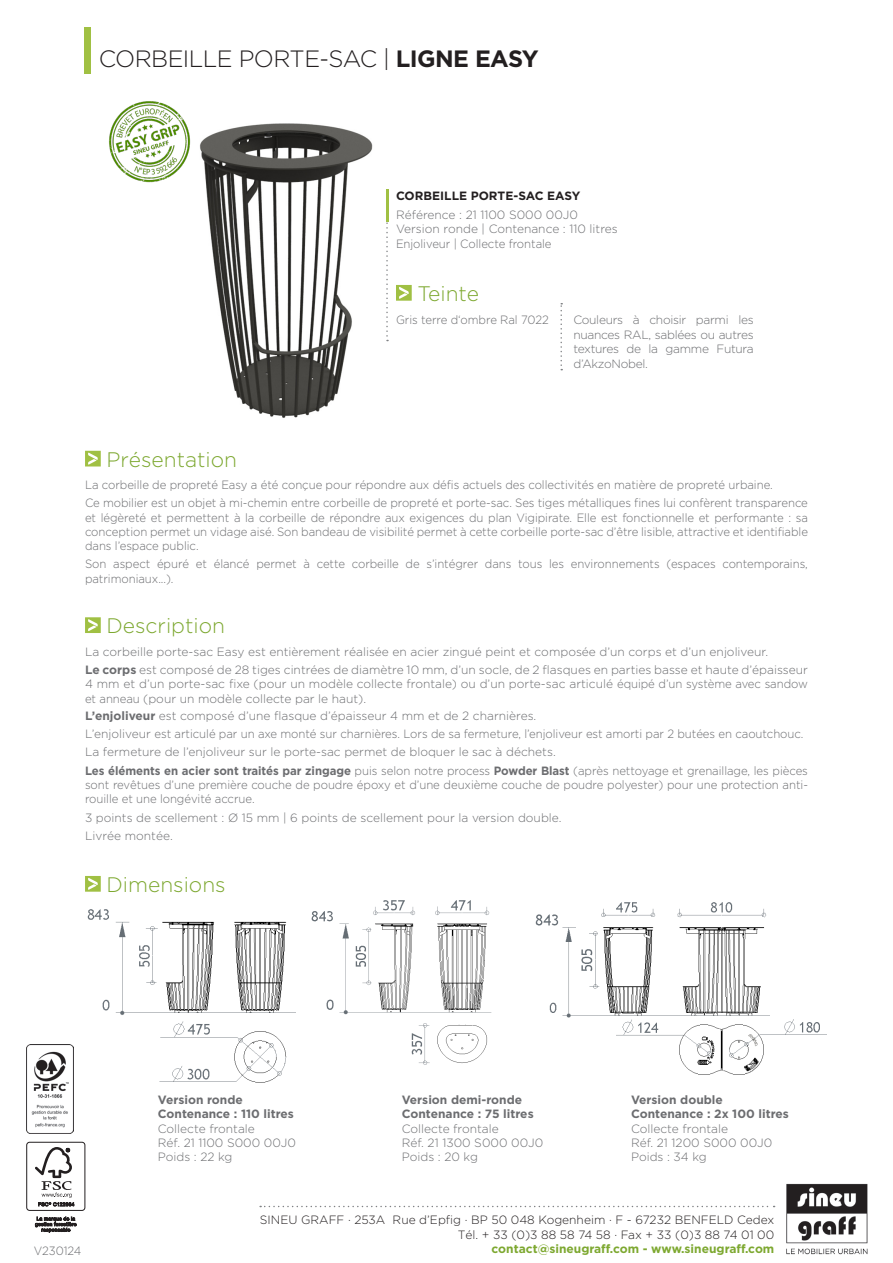
<style>
.page{position:relative;width:893px;height:1263px;background:#fff}
.page>*{position:absolute;margin:0;border:0;box-sizing:border-box;transform-origin:0 0}
.t1{font:300 23.7px "Gotham";letter-spacing:-.025em;color:#231f20}
.paragraphe_TITRES{font:300 21px "Gotham";color:#7da830}
.Paragraphe_texte_cou{font:300 12px/14.4px "Gotham";letter-spacing:-.005em;color:#6c6d70;text-align:justify}
.Paragraphe_texte_cou-2{font:300 12px/14.4px "Gotham";letter-spacing:-.005em;color:#6c6d70;text-align:justify;scale:.95 1}
.t2{font:700 12px "Gotham";color:#6c6d70}
.t3{font:300 12px "Gotham";color:#231f20}
.t4{font:700 12px "Gotham";color:#7da830}
.t5{font:700 12px "Gotham";color:#231f20}
.s1{font-weight:700;font-size:50.7px;color:#a0c043}
.s2{font-weight:700}
</style>
<div class="page">
<img style="left:200px;top:123px;width:173px;height:295px">
<img style="left:87px;top:909px;width:209px;height:174px">
<img style="left:311px;top:900px;width:181px;height:165px">
<img style="left:549px;top:902px;width:220px;height:116px">
<img style="left:616px;top:1017px;width:211px;height:58px">
<img style="left:581px;top:946px;width:12px;height:29px">
<img style="left:535px;top:914px;width:27px;height:13px">
<svg style="left:386px;top:222px;width:2px;height:119px"></svg>
<svg style="left:85px;top:876px;width:16px;height:16px"></svg>
<svg style="left:85px;top:451px;width:16px;height:15px"></svg>
<svg style="left:85px;top:617px;width:16px;height:16px"></svg>
<hr style="left:386px;top:190px;width:2px;height:32px;background:#a0c043">
<svg style="left:396px;top:285px;width:16px;height:16px"></svg>
<svg style="left:560px;top:303px;width:2px;height:67px"></svg>
<div style="left:26px;top:1142px;width:59px;height:69px;border:1px solid #231f20;border-radius:3px"></div>
<svg style="left:35px;top:1147px;width:39px;height:59px"></svg>
<svg style="left:35px;top:1217px;width:41px;height:16px"></svg>
<img style="left:27px;top:1044px;width:46px;height:89px">
<img style="left:786px;top:1183px;width:82px;height:72px">
<svg style="left:260px;top:1206px;width:515px;height:1px"></svg>
<img style="left:109px;top:101px;width:82px;height:82px">
<p class="t1" style="left:79px;top:46px;width:462px"><span class="s1">|</span>CORBEILLE PORTE-SAC | <span class="s2">LIGNE EASY</span></p>
<p class="t5" style="left:396px;top:189px;width:186px">CORBEILLE PORTE-SAC EASY</p>
<p class="Paragraphe_texte_cou" style="left:396px;top:207px;width:184px">Référence : 21 1100 S000 00J0</p>
<p class="Paragraphe_texte_cou" style="left:396px;top:222px;width:223px">Version ronde | Contenance : 110 litres</p>
<p class="Paragraphe_texte_cou-2" style="left:396px;top:236px;width:165px">Enjoliveur | Collecte frontale</p>
<p class="paragraphe_TITRES" style="left:417px;top:282px;width:63px">Teinte</p>
<p class="Paragraphe_texte_cou-2" style="left:396px;top:312px;width:162px">Gris terre d‘ombre Ral 7022</p>
<p class="Paragraphe_texte_cou" style="left:573px;top:313px;width:182px">Couleurs à choisir parmi les nuances RAL, sablées ou autres textures de la gamme Futura d’AkzoNobel.</p>
<p class="paragraphe_TITRES" style="left:107px;top:448px;width:132px">Présentation</p>
<p class="Paragraphe_texte_cou-2" style="left:85px;top:478px;width:725px">La corbeille de propreté Easy a été conçue pour répondre aux défis actuels des collectivités en matière de propreté urbaine.</p>
<p class="Paragraphe_texte_cou-2" style="left:85px;top:496px;width:762px">Ce mobilier est un objet à mi-chemin entre corbeille de propreté et porte-sac. Ses tiges métalliques fines lui confèrent transparence et légèreté et permettent à la corbeille de répondre aux exigences du plan Vigipirate. Elle est fonctionnelle et performante : sa conception permet un vidage aisé. Son bandeau de visibilité permet à cette corbeille porte-sac d’être lisible, attractive et identifiable dans l’espace public.</p>
<p class="Paragraphe_texte_cou-2" style="left:85px;top:557px;width:762px">Son aspect épuré et élancé permet à cette corbeille de s’intégrer dans tous les environnements (espaces contemporains, patrimoniaux...).</p>
<p class="paragraphe_TITRES" style="left:107px;top:614px;width:120px">Description</p>
<p class="Paragraphe_texte_cou" style="left:85px;top:644px;width:685px">La corbeille porte-sac Easy est entièrement réalisée en acier zingué peint et composée d’un corps et d’un enjoliveur.</p>
<p class="Paragraphe_texte_cou" style="left:85px;top:662px;width:724px"><span class="s2">Le corps</span> est composé de 28 tiges cintrées de diamètre 10 mm, d’un socle, de 2 flasques en parties basse et haute d’épaisseur 4 mm et d’un porte-sac fixe (pour un modèle collecte frontale) ou d’un porte-sac articulé équipé d’un système avec sandow et anneau (pour un modèle collecte par le haut).</p>
<p class="Paragraphe_texte_cou" style="left:85px;top:709px;width:453px"><span class="s2">L’enjoliveur</span> est composé d’une flasque d’épaisseur 4 mm et de 2 charnières.</p>
<p class="Paragraphe_texte_cou" style="left:85px;top:726px;width:720px">L’enjoliveur est articulé par un axe monté sur charnières. Lors de sa fermeture, l’enjoliveur est amorti par 2 butées en caoutchouc.</p>
<p class="Paragraphe_texte_cou" style="left:85px;top:744px;width:472px">La fermeture de l’enjoliveur sur le porte-sac permet de bloquer le sac à déchets.</p>
<p class="Paragraphe_texte_cou-2" style="left:85px;top:763px;width:762px"><span class="s2">Les éléments en acier sont traités par zingage</span> puis selon notre process <span class="s2">Powder Blast</span> (après nettoyage et grenaillage, les pièces sont revêtues d’une première couche de poudre époxy et d’une deuxième couche de poudre polyester) pour une protection anti&shy;rouille et une longévité accrue.</p>
<p class="Paragraphe_texte_cou" style="left:85px;top:810px;width:478px">3 points de scellement : Ø 15 mm | 6 points de scellement pour la version double.</p>
<p class="Paragraphe_texte_cou" style="left:85px;top:828px;width:89px">Livrée montée.</p>
<p class="paragraphe_TITRES" style="left:107px;top:873px;width:121px">Dimensions</p>
<p class="Paragraphe_texte_cou-2" style="left:34px;top:1243px;width:52px">V230124</p>
<p class="t2" style="left:158px;top:1092px;width:86px">Version ronde</p>
<p class="t2" style="left:158px;top:1107px;width:138px">Contenance : 110 litres</p>
<p class="Paragraphe_texte_cou" style="left:158px;top:1121px;width:99px">Collecte frontale</p>
<p class="Paragraphe_texte_cou" style="left:158px;top:1135px;width:140px">Réf. 21 1100 S000 00J0</p>
<p class="Paragraphe_texte_cou" style="left:158px;top:1150px;width:76px">Poids : 22 kg</p>
<p class="t2" style="left:402px;top:1092px;width:122px">Version demi-ronde</p>
<p class="t2" style="left:402px;top:1107px;width:133px">Contenance : 75 litres</p>
<p class="Paragraphe_texte_cou" style="left:402px;top:1121px;width:99px">Collecte frontale</p>
<p class="Paragraphe_texte_cou" style="left:402px;top:1135px;width:143px">Réf. 21 1300 S000 00J0</p>
<p class="Paragraphe_texte_cou" style="left:402px;top:1150px;width:78px">Poids : 20 kg</p>
<p class="t2" style="left:631px;top:1092px;width:93px">Version double</p>
<p class="t2" style="left:631px;top:1107px;width:159px">Contenance : 2x 100 litres</p>
<p class="Paragraphe_texte_cou" style="left:631px;top:1121px;width:99px">Collecte frontale</p>
<p class="Paragraphe_texte_cou" style="left:631px;top:1135px;width:143px">Réf. 21 1200 S000 00J0</p>
<p class="Paragraphe_texte_cou" style="left:631px;top:1150px;width:77px">Poids : 34 kg</p>
<p class="t3" style="left:260px;top:1213px;width:516px">SINEU GRAFF · 253A Rue d’Epfig · BP 50 048 Kogenheim · F - 67232 BENFELD Cedex</p>
<p class="t3" style="left:458px;top:1228px;width:318px">Tél. + 33 (0)3 88 58 74 58 · Fax + 33 (0)3 88 74 01 00</p>
<p class="t4" style="left:492px;top:1242px;width:284px">contact@sineugraff.com - www.sineugraff.com</p>
</div>
